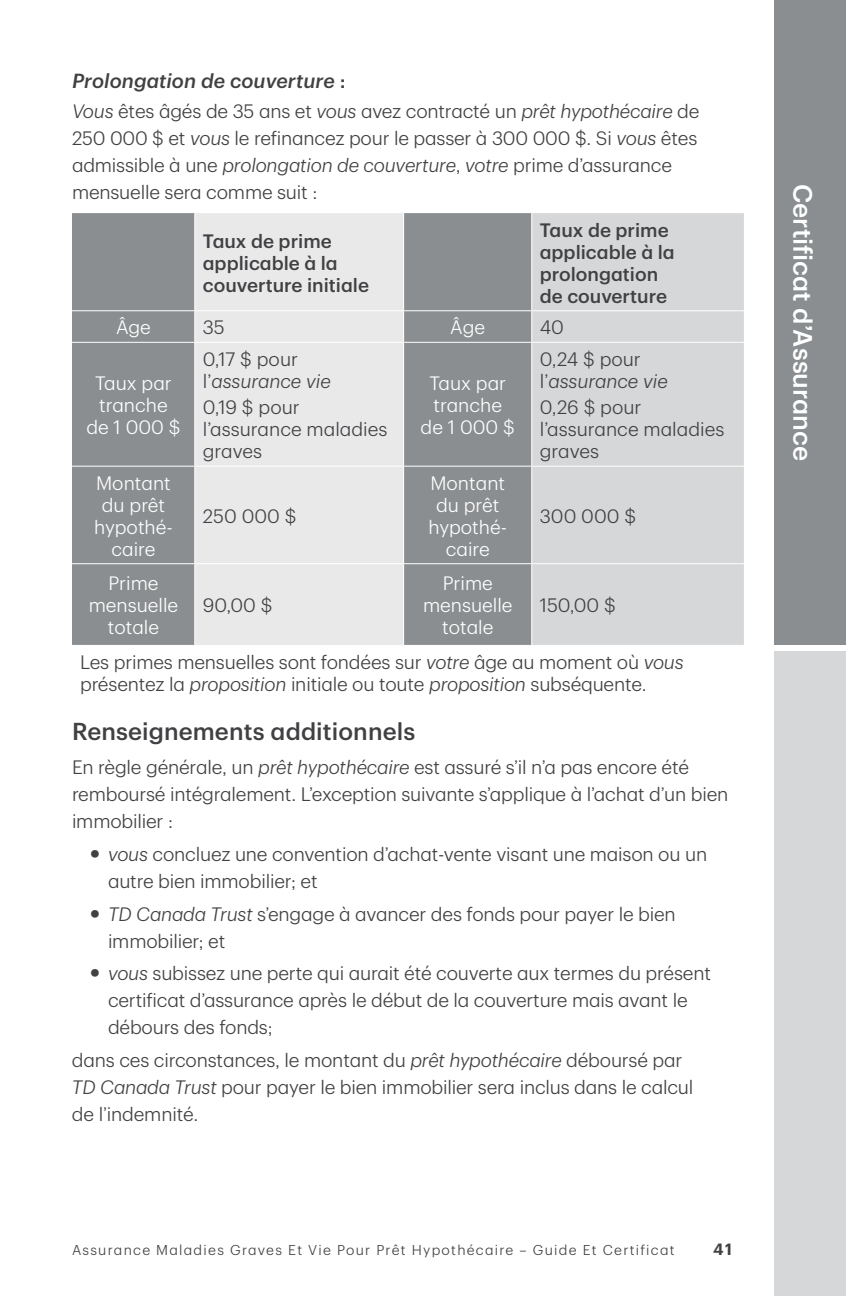
<style>
.page{position:relative;width:846px;height:1296px;background:#fff}
.page>*{position:absolute;margin:0;border:0;box-sizing:border-box;transform-origin:0 0}
.t1{font:500 26px "TD Graphik";color:#fff}
.t2{font:500 24px "TD Graphik";letter-spacing:.005em;color:#414042}
.t3{font:italic 500 20px "TD Graphik";letter-spacing:.005em;color:#414042}
.t4{font:300 19px/27px "TD Graphik";letter-spacing:-.01em;color:#414042}
.t5{font:300 19px/22px "TD Graphik";color:#fff;text-align:center}
.t6{font:500 19px/22px "TD Graphik";color:#414042}
.t7{font:italic 300 19px/22px "TD Graphik";color:#414042}
.t8{font:600 16px "TD Graphik";color:#414042}
.t9{font:300 14px "TD Graphik";letter-spacing:.09em;color:#414042}
.s1{font-style:normal}
.s2{font-style:italic}
.s3{font-weight:500;font-size:30px}
</style>
<div class="page">
<div style="left:774px;top:648px;width:72px;height:648px;background:#d5d7d8"></div>
<div style="left:774px;top:0;width:72px;height:648px;background:#8b8e90"></div>
<div style="left:774px;top:645px;width:72px;height:6px;background:#fff"></div>
<div style="left:72px;top:213px;width:459px;height:432px;background:#8b8e90"></div>
<div style="left:195px;top:213px;width:208px;height:432px;background:#e9e9ea"></div>
<div style="left:532px;top:213px;width:212px;height:432px;background:#d5d7d8"></div>
<hr style="left:194px;top:213px;width:1px;height:97px;background:#fff">
<hr style="left:403px;top:213px;width:1px;height:97px;background:#fff">
<hr style="left:72px;top:310px;width:123px;height:1px;background:#fff">
<hr style="left:195px;top:310px;width:209px;height:1px;background:#fff">
<hr style="left:194px;top:311px;width:1px;height:31px;background:#fff">
<hr style="left:404px;top:310px;width:128px;height:1px;background:#fff">
<hr style="left:403px;top:311px;width:1px;height:31px;background:#fff">
<hr style="left:532px;top:310px;width:212px;height:1px;background:#fff">
<hr style="left:72px;top:342px;width:123px;height:1px;background:#fff">
<hr style="left:195px;top:342px;width:209px;height:1px;background:#fff">
<hr style="left:194px;top:343px;width:1px;height:123px;background:#fff">
<hr style="left:404px;top:342px;width:128px;height:1px;background:#fff">
<hr style="left:403px;top:343px;width:1px;height:123px;background:#fff">
<hr style="left:532px;top:342px;width:212px;height:1px;background:#fff">
<hr style="left:72px;top:466px;width:123px;height:1px;background:#fff">
<hr style="left:195px;top:466px;width:209px;height:1px;background:#fff">
<hr style="left:194px;top:467px;width:1px;height:96px;background:#fff">
<hr style="left:404px;top:466px;width:128px;height:1px;background:#fff">
<hr style="left:403px;top:467px;width:1px;height:96px;background:#fff">
<hr style="left:532px;top:466px;width:212px;height:1px;background:#fff">
<hr style="left:72px;top:563px;width:123px;height:1px;background:#fff">
<hr style="left:195px;top:563px;width:209px;height:1px;background:#fff">
<hr style="left:194px;top:564px;width:1px;height:81px;background:#fff">
<hr style="left:404px;top:563px;width:128px;height:1px;background:#fff">
<hr style="left:403px;top:564px;width:1px;height:81px;background:#fff">
<hr style="left:532px;top:563px;width:212px;height:1px;background:#fff">
<p class="t3" style="left:72px;top:66px;width:275px">Prolongation de couverture <span class="s1">:</span></p>
<p class="t4" style="left:72px;top:96px;width:629px"><span class="s2">Vous</span> êtes âgés de 35 ans et <span class="s2">vous</span> avez contracté un <span class="s2">prêt hypothécaire</span> de 250 000 $ et <span class="s2">vous</span> le refinancez pour le passer à 300 000 $. Si <span class="s2">vous</span> êtes admissible à une <span class="s2">prolongation de couverture</span>, <span class="s2">votre</span> prime d’assurance mensuelle sera comme suit :</p>
<p class="t6" style="left:203px;top:228px;width:168px">Taux de prime applicable à la couverture initiale</p>
<p class="t6" style="left:540px;top:217px;width:136px">Taux de prime applicable à la prolongation de couverture</p>
<p class="t5" style="left:116px;top:315px;width:36px">Âge</p>
<p class="t4" style="left:203px;top:312px;width:24px">35</p>
<p class="t5" style="left:450px;top:315px;width:36px">Âge</p>
<p class="t4" style="left:540px;top:312px;width:26px">40</p>
<p class="t5" style="left:86px;top:371px;width:96px">Taux par tranche de 1 000 $</p>
<p class="t7" style="left:203px;top:346px;width:129px"><span class="s1">0,17 $ pour l’</span>assurance vie</p>
<p class="t4" style="left:203px;top:395px;width:186px;line-height:22px">0,19 $ pour l’assurance maladies graves</p>
<p class="t7" style="left:540px;top:346px;width:129px"><span class="s1">0,24 $ pour l’</span>assurance vie</p>
<p class="t4" style="left:540px;top:395px;width:186px;line-height:22px">0,26 $ pour l’assurance maladies graves</p>
<p class="t5" style="left:421px;top:371px;width:96px">Taux par tranche de 1 000 $</p>
<p class="t5" style="left:94px;top:470px;width:80px">Montant du prêt hypothé&shy;caire</p>
<p class="t4" style="left:203px;top:501px;width:95px">250 000 $</p>
<p class="t5" style="left:428px;top:470px;width:80px">Montant du prêt hypothé&shy;caire</p>
<p class="t4" style="left:540px;top:501px;width:98px">300 000 $</p>
<p class="t5" style="left:423px;top:571px;width:91px">Prime mensuelle totale</p>
<p class="t5" style="left:89px;top:571px;width:91px">Prime mensuelle totale</p>
<p class="t4" style="left:540px;top:590px;width:78px">150,00 $</p>
<p class="t4" style="left:80px;top:650px;width:605px;line-height:22px">Les primes mensuelles sont fondées sur <span class="s2">votre</span> âge au moment où <span class="s2">vous </span>présentez la <span class="s2">proposition</span> initiale ou toute <span class="s2">proposition</span> subséquente.</p>
<p class="t2" style="left:72px;top:713px;width:345px">Renseignements additionnels</p>
<p class="t4" style="left:72px;top:752px;width:658px">En règle générale, un <span class="s2">prêt hypothécaire</span> est assuré s’il n’a pas encore été remboursé intégralement. L’exception suivante s’applique à l’achat d’un bien immobilier :</p>
<p class="t4" style="left:108px;top:839px;width:601px;text-indent:-18px"><span class="s3">•</span> <span class="s2">vous</span> concluez une convention d’achat-vente visant une maison ou un autre bien immobilier; et</p>
<p class="t4" style="left:108px;top:899px;width:569px;text-indent:-18px"><span class="s3">•</span> <span class="s2">TD Canada Trust</span> s’engage à avancer des fonds pour payer le bien immobilier; et</p>
<p class="t4" style="left:108px;top:958px;width:604px;text-indent:-18px"><span class="s3">•</span> <span class="s2">vous</span> subissez une perte qui aurait été couverte aux termes du présent certificat d’assurance après le début de la couverture mais avant le débours des fonds;</p>
<p class="t4" style="left:72px;top:1045px;width:623px">dans ces circonstances, le montant du <span class="s2">prêt hypothécaire</span> déboursé par<br><span class="s2">TD Canada Trust</span> pour payer le bien immobilier sera inclus dans le calcul de l’indemnité.</p>
<p class="t4" style="left:203px;top:590px;width:71px">90,00 $</p>
<p class="t9" style="left:72px;top:1240px;width:604px">Assurance Maladies Graves Et Vie Pour Prêt Hypothécaire – Guide Et Certificat</p>
<p class="t8" style="left:713px;top:1237px;width:20px">41</p>
<h1 class="t1" style="left:823px;top:184px;width:279px;rotate:90deg">Certificat d’Assurance</h1>
</div>
